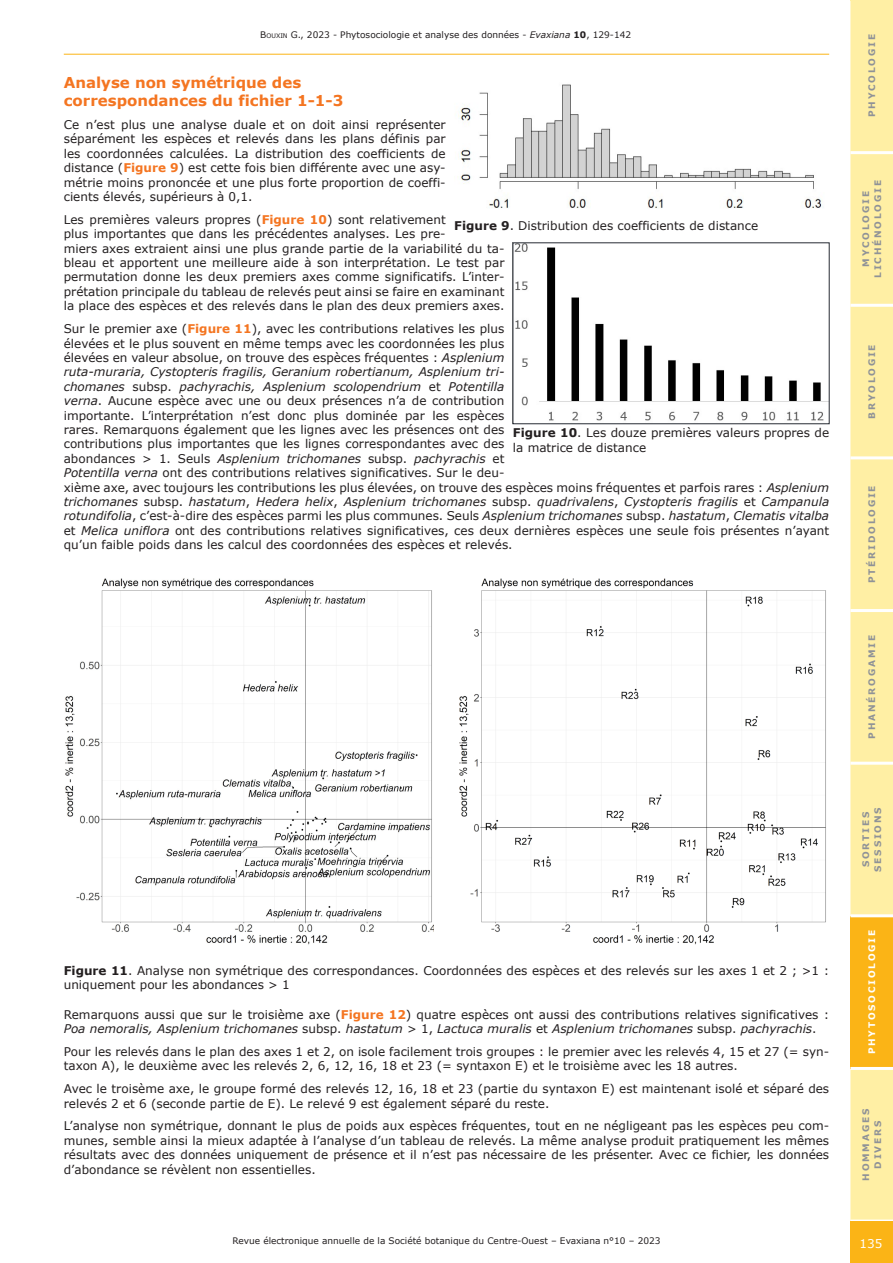
<style>
.page{position:relative;width:893px;height:1263px;background:#fff}
.page>*{position:absolute;margin:0;border:0;box-sizing:border-box;transform-origin:0 0}
.Titre_2{font:700 15px/18px "Verdana";color:#f47521}
.t1{font:12px/14.4px "Verdana";color:#231f20}
.t2{font:12px "Verdana";color:#fff}
.t3{font:9px "Verdana";color:#231f20}
.t4{font:700 9px/12px "Verdana";letter-spacing:.2em;color:#8f9297;text-align:center}
.t5{font:700 9px "Verdana";letter-spacing:.2em;color:#fff}
.s1{font-style:inherit}
.s2{font-size:6.3px}
.s3{font-style:italic}
.s4{font-weight:700}
.s5{font-weight:700;color:#f47521}
</style>
<div class="page">
<hr style="left:64px;top:54px;width:765px;height:1px;background:#fbb416">
<div style="left:850px;top:1px;width:43px;height:1218px;background:#ffefa4"></div>
<div style="left:850px;top:916px;width:43px;height:152px;background:#fbb416"></div>
<hr style="left:850px;top:1067px;width:43px;height:3px;background:#fff">
<hr style="left:850px;top:914px;width:43px;height:3px;background:#fff">
<hr style="left:850px;top:762px;width:43px;height:3px;background:#fff">
<hr style="left:850px;top:609px;width:43px;height:3px;background:#fff">
<hr style="left:850px;top:456px;width:43px;height:3px;background:#fff">
<hr style="left:850px;top:304px;width:43px;height:3px;background:#fff">
<hr style="left:850px;top:151px;width:43px;height:3px;background:#fff">
<div style="left:850px;top:1221px;width:43px;height:42px;background:#fbb416"></div>
<hr style="left:850px;top:0;width:43px;height:1px;background:#ffefa4">
<img style="left:457px;top:84px;width:365px;height:124px">
<img style="left:515px;top:245px;width:312px;height:176px">
<div style="left:513px;top:243px;width:316px;height:181px;border:1px solid #262b33"></div>
<img style="left:65px;top:578px;width:369px;height:367px">
<img style="left:459px;top:578px;width:367px;height:367px">
<p class="t3" style="left:260px;top:29px;width:372px"><span class="s1">B</span><span class="s2">OUXIN</span> <span class="s1">G.</span>, 2023 - Phytosociologie et analyse des données - <span class="s3">Evaxiana</span> <span class="s4">10</span>, 129-142</p>
<p class="Titre_2" style="left:64px;top:74px;width:281px">Analyse non symétrique des correspondances du fichier 1-1-3</p>
<p class="t1" style="left:64px;top:118px;width:383px;text-align:justify">Ce n’est plus une analyse duale et on doit ainsi représenter séparément les espèces et relevés dans les plans définis par les coordonnées calculées. La distribution des coefficients de distance (<span class="s5">Figure 9</span>) est cette fois bien différente avec une asy&shy;métrie moins prononcée et une plus forte proportion de coeffi&shy;cients élevés, supérieurs à 0,1.</p>
<p class="t1" style="left:64px;top:212px;width:442px">Les premières valeurs propres (<span class="s5">Figure 10</span>) sont relativement<br>plus importantes que dans les précédentes analyses. Les pre-<br>miers axes extraient ainsi une plus grande partie de la variabilité du ta&shy;bleau et apportent une meilleure aide à son interprétation. Le test par permutation donne les deux premiers axes comme significatifs. L’inter&shy;prétation principale du tableau de relevés peut ainsi se faire en examinant la place des espèces et des relevés dans le plan des deux premiers axes.</p>
<p class="t1" style="left:64px;top:322px;width:767px">Sur le premier axe (<span class="s5">Figure 11</span>), avec les contributions relatives les plus<br>élevées et le plus souvent en même temps avec les coordonnées les plus<br>élevées en valeur absolue, on trouve des espèces fréquentes : <span class="s3">Asplenium<br>ruta-muraria, Cystopteris fragilis, Geranium robertianum, Asplenium tri-<br>chomanes</span> subsp. <span class="s3">pachyrachis, Asplenium scolopendrium</span> et <span class="s3">Potentilla<br>verna</span>. Aucune espèce avec une ou deux présences n’a de contribution<br>importante. L’interprétation n’est donc plus dominée par les espèces<br>rares. Remarquons également que les lignes avec les présences ont des<br>contributions plus importantes que les lignes correspondantes avec des<br>abondances &gt; 1. Seuls <span class="s3">Asplenium trichomanes</span> subsp. <span class="s3">pachyrachis</span> et<br><span class="s3">Potentilla verna</span> ont des contributions relatives significatives. Sur le deu-<br>xième axe, avec toujours les contributions les plus élevées, on trouve des espèces moins fréquentes et parfois rares : <span class="s3">Asplenium trichomanes</span> subsp. <span class="s3">hastatum</span>, <span class="s3">Hedera helix</span>, <span class="s3">Asplenium trichomanes</span> subsp. <span class="s3">quadrivalens</span>, <span class="s3">Cystopteris fragilis</span> et <span class="s3">Campanula rotundifolia</span>, c’est-à-dire des espèces parmi les plus communes. Seuls <span class="s3">Asplenium trichomanes</span> subsp. <span class="s3">hastatum</span>, <span class="s3">Clematis vitalba </span>et <span class="s3">Melica uniflora</span> ont des contributions relatives significatives, ces deux dernières espèces une seule fois présentes n’ayant qu’un faible poids dans les calcul des coordonnées des espèces et relevés.</p>
<p class="t1" style="left:454px;top:219px;width:305px"><span class="s4">Figure 9</span>. Distribution des coefficients de distance</p>
<p class="t1" style="left:513px;top:426px;width:318px"><span class="s4">Figure 10</span>. Les douze premières valeurs propres de la matrice de distance</p>
<p class="t1" style="left:64px;top:963px;width:767px"><span class="s4">Figure 11</span>. Analyse non symétrique des correspondances. Coordonnées des espèces et des relevés sur les axes 1 et 2 ; &gt;1 : uniquement pour les abondances &gt; 1</p>
<p class="t1" style="left:64px;top:1007px;width:767px">Remarquons aussi que sur le troisième axe (<span class="s5">Figure 12</span>) quatre espèces ont aussi des contributions relatives significatives :<br><span class="s3">Poa nemoralis, Asplenium trichomanes</span> subsp. <span class="s3">hastatum</span> &gt; 1, <span class="s3">Lactuca muralis</span> et <span class="s3">Asplenium trichomanes</span> subsp. <span class="s3">pachyrachis</span>.</p>
<p class="t1" style="left:64px;top:1044px;width:767px">Pour les relevés dans le plan des axes 1 et 2, on isole facilement trois groupes : le premier avec les relevés 4, 15 et 27 (= syn&shy;taxon A), le deuxième avec les relevés 2, 6, 12, 16, 18 et 23 (= syntaxon E) et le troisième avec les 18 autres.</p>
<p class="t1" style="left:64px;top:1082px;width:767px">Avec le troisème axe, le groupe formé des relevés 12, 16, 18 et 23 (partie du syntaxon E) est maintenant isolé et séparé des relevés 2 et 6 (seconde partie de E). Le relevé 9 est également séparé du reste.</p>
<p class="t1" style="left:64px;top:1119px;width:767px;text-align:justify">L’analyse non symétrique, donnant le plus de poids aux espèces fréquentes, tout en ne négligeant pas les espèces peu com&shy;munes, semble ainsi la mieux adaptée à l’analyse d’un tableau de relevés. La même analyse produit pratiquement les mêmes résultats avec des données uniquement de présence et il n’est pas nécessaire de les présenter. Avec ce fichier, les données d’abondance se révèlent non essentielles.</p>
<p class="t3" style="left:232px;top:1235px;width:430px">Revue électronique annuelle de la Société botanique du Centre-Ouest – Evaxiana n°10 – 2023</p>
<p class="t4" style="left:866px;top:117px;width:84px;rotate:-90deg">PHYCOLOGIE</p>
<p class="t4" style="left:860px;top:278px;width:99px;rotate:-90deg">MYCOLOGIE<br>LICHÉNOLOGIE</p>
<p class="t4" style="left:866px;top:419px;width:76px;rotate:-90deg">BRYOLOGIE</p>
<p class="t4" style="left:866px;top:583px;width:99px;rotate:-90deg">PTÉRIDOLOGIE</p>
<p class="t4" style="left:866px;top:738px;width:105px;rotate:-90deg">PHANÉROGAMIE</p>
<p class="t4" style="left:860px;top:872px;width:66px;rotate:-90deg">SORTIES<br>SESSIONS</p>
<p class="t5" style="left:866px;top:1054px;width:126px;rotate:-90deg">PHYTOSOCIOLOGIE</p>
<p class="t4" style="left:860px;top:1180px;width:73px;rotate:-90deg">HOMMAGES<br>DIVERS</p>
<p class="t2" style="left:860px;top:1236px;width:24px">135</p>
</div>
